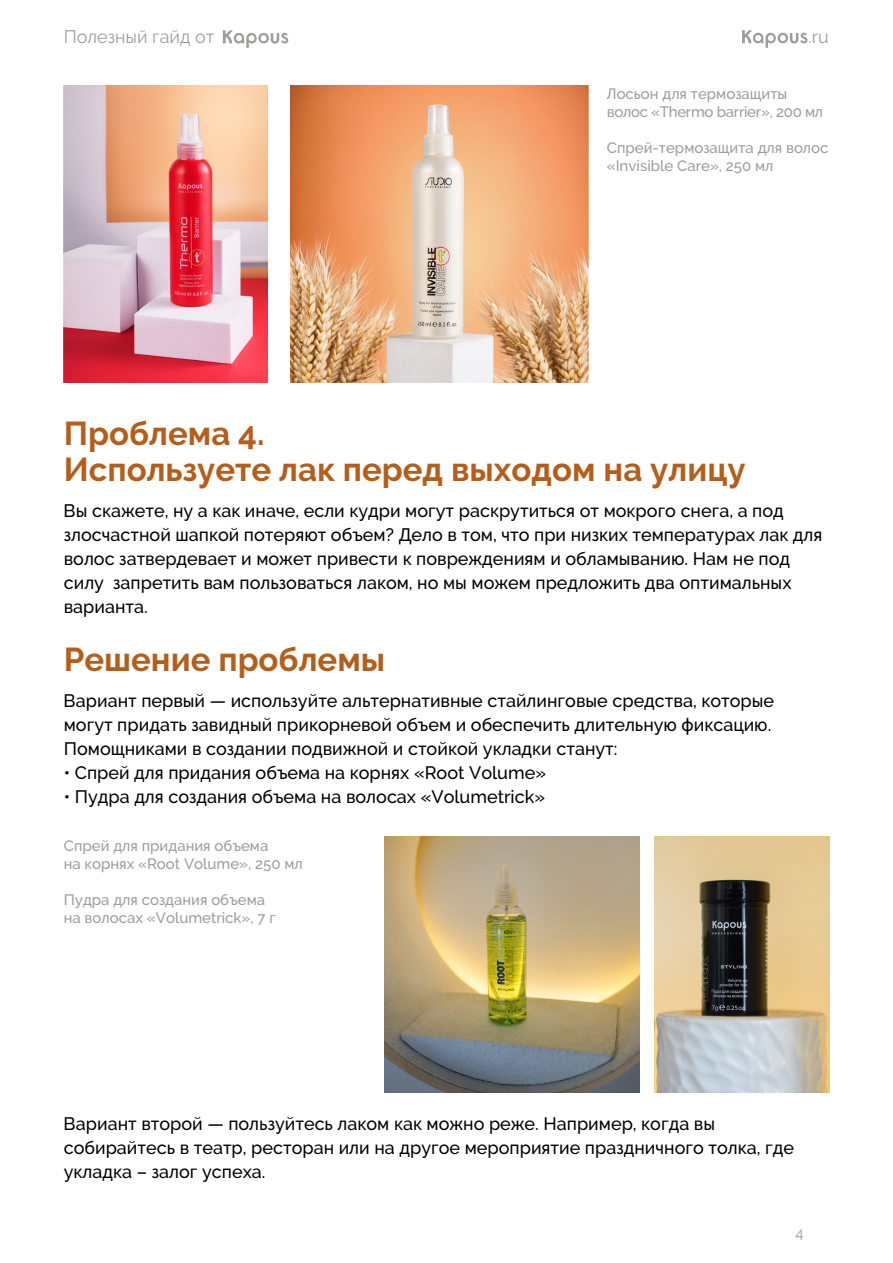
<style>
.page{position:relative;width:893px;height:1263px;background:#fff}
.page>*{position:absolute;margin:0;border:0;box-sizing:border-box;transform-origin:0 0}
.t1{font:700 33px/36px "Raleway";color:#b55e1b}
.t2{font:500 18px/24px "Raleway";color:#000}
.t3{font:18px "Raleway";color:#9d9d9c}
.t4{font:500 15px/18px "Raleway";color:#9d9d9c}
.t5{font:500 15px/18px "Raleway";letter-spacing:-.02em;color:#9d9d9c}
.t6{font:15px "Raleway";color:#9d9d9c}
</style>
<div class="page">
<svg style="left:223px;top:30px;width:65px;height:18px"></svg>
<svg style="left:742px;top:30px;width:65px;height:18px"></svg>
<img style="left:290px;top:85px;width:298px;height:298px">
<img style="left:64px;top:85px;width:204px;height:298px">
<img style="left:384px;top:837px;width:256px;height:255px">
<img style="left:655px;top:837px;width:174px;height:255px">
<p class="t3" style="left:64px;top:26px;width:152px">Полезный гайд от</p>
<p class="t3" style="left:809px;top:26px;width:22px">.ru</p>
<p class="t5" style="left:607px;top:85px;width:218px">Лосьон для термозащиты волос «Thermo barrier», 200 мл</p>
<p class="t4" style="left:607px;top:139px;width:223px">Спрей-термозащита для волос «Invisible Care», 250 мл</p>
<h1 class="t1" style="left:64px;top:415px;width:683px">Проблема 4.<br>Используете лак перед выходом на улицу</h1>
<p class="t2" style="left:64px;top:499px;width:760px">Вы скажете, ну а как иначе, если кудри могут раскрутиться от мокрого снега, а под злосчастной шапкой потеряют объем? Дело в том, что при низких температурах лак для волос затвердевает и может привести к повреждениям и обламыванию. Нам не под силу запретить вам пользоваться лаком, но мы можем предложить два оптимальных варианта.</p>
<h1 class="t1" style="left:64px;top:641px;width:323px">Решение проблемы</h1>
<p class="t2" style="left:64px;top:689px;width:712px">Вариант первый — используйте альтернативные стайлинговые средства, которые могут придать завидный прикорневой объем и обеспечить длительную фиксацию.<br>Помощниками в создании подвижной и стойкой укладки станут:</p>
<p class="t2" style="left:64px;top:761px;width:484px">• Спрей для придания объема на корнях «Root Volume»</p>
<p class="t2" style="left:64px;top:785px;width:483px">• Пудра для создания объема на волосах «Volumetrick»</p>
<p class="t4" style="left:64px;top:837px;width:241px">Спрей для придания объема<br>на корнях «Root Volume», 250 мл</p>
<p class="t4" style="left:64px;top:891px;width:213px">Пудра для создания объема на волосах «Volumetrick», 7 г</p>
<p class="t2" style="left:64px;top:1111px;width:732px">Вариант второй — пользуйтесь лаком как можно реже. Например, когда вы собирайтесь в театр, ресторан или на другое мероприятие праздничного толка, где укладка – залог успеха.</p>
<p class="t6" style="left:795px;top:1224px;width:10px">4</p>
</div>
